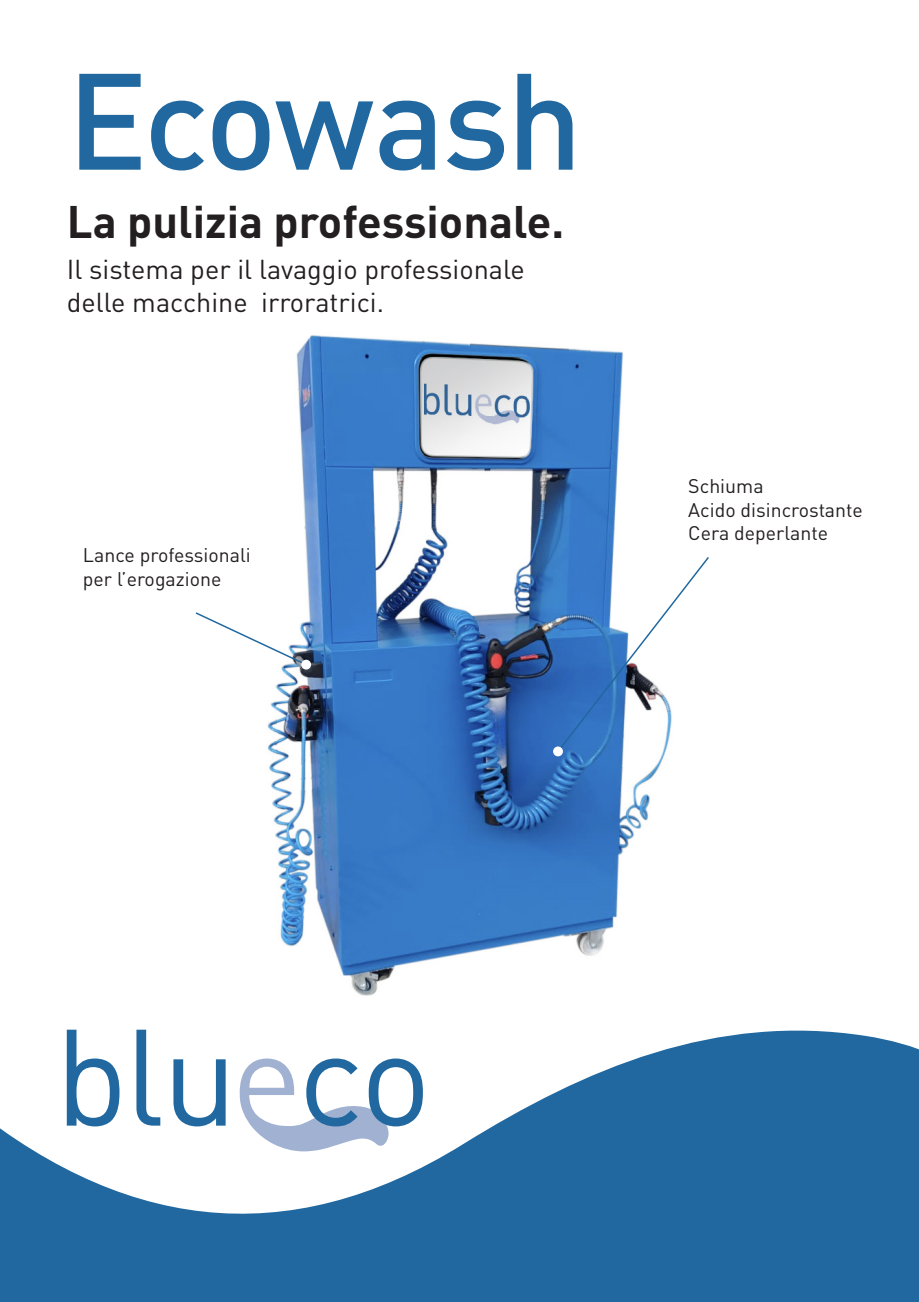
<style>
.page{position:relative;width:919px;height:1302px;background:#fff}
.page>*{position:absolute;margin:0;border:0;box-sizing:border-box;transform-origin:0 0}
.t1{font:500 134.55px "DINOT";letter-spacing:-.025em;color:#20689f}
.t2{font:700 45px "DINOT";color:#231f20}
.t3{font:27px "DINOT";color:#231f20}
.t4{font:19.5px "DINOT";color:#231f20}
</style>
<div class="page">
<svg style="left:0;top:1029px;width:918px;height:272px;fill:#20689f"></svg>
<img style="left:267px;top:335px;width:398px;height:661px">
<svg style="left:195px;top:611px;width:113px;height:55px"></svg>
<div style="left:301px;top:659px;width:10px;height:10px;background:#fff;border-radius:50%"></div>
<svg style="left:556px;top:555px;width:153px;height:198px"></svg>
<div style="left:553px;top:746px;width:10px;height:10px;background:#fff;border-radius:50%"></div>
<svg style="left:67px;top:1029px;width:52px;height:97px"></svg>
<svg style="left:136px;top:1029px;width:24px;height:96px"></svg>
<svg style="left:173px;top:1059px;width:52px;height:67px"></svg>
<svg style="left:240px;top:1058px;width:183px;height:93px"></svg>
<p class="t1" style="left:67px;top:30px;width:517px">Ecowash</p>
<p class="t2" style="left:67px;top:191px;width:499px">La pulizia professionale.</p>
<p class="t3" style="left:67px;top:251px;width:459px">Il sistema per il lavaggio professionale</p>
<p class="t3" style="left:67px;top:283px;width:319px">delle macchine irroratrici.</p>
<p class="t4" style="left:83px;top:541px;width:169px">Lance professionali</p>
<p class="t4" style="left:83px;top:565px;width:140px">per l’erogazione</p>
<p class="t4" style="left:688px;top:473px;width:77px">Schiuma</p>
<p class="t4" style="left:688px;top:496px;width:176px">Acido disincrostante</p>
<p class="t4" style="left:688px;top:519px;width:141px">Cera deperlante</p>
</div>
